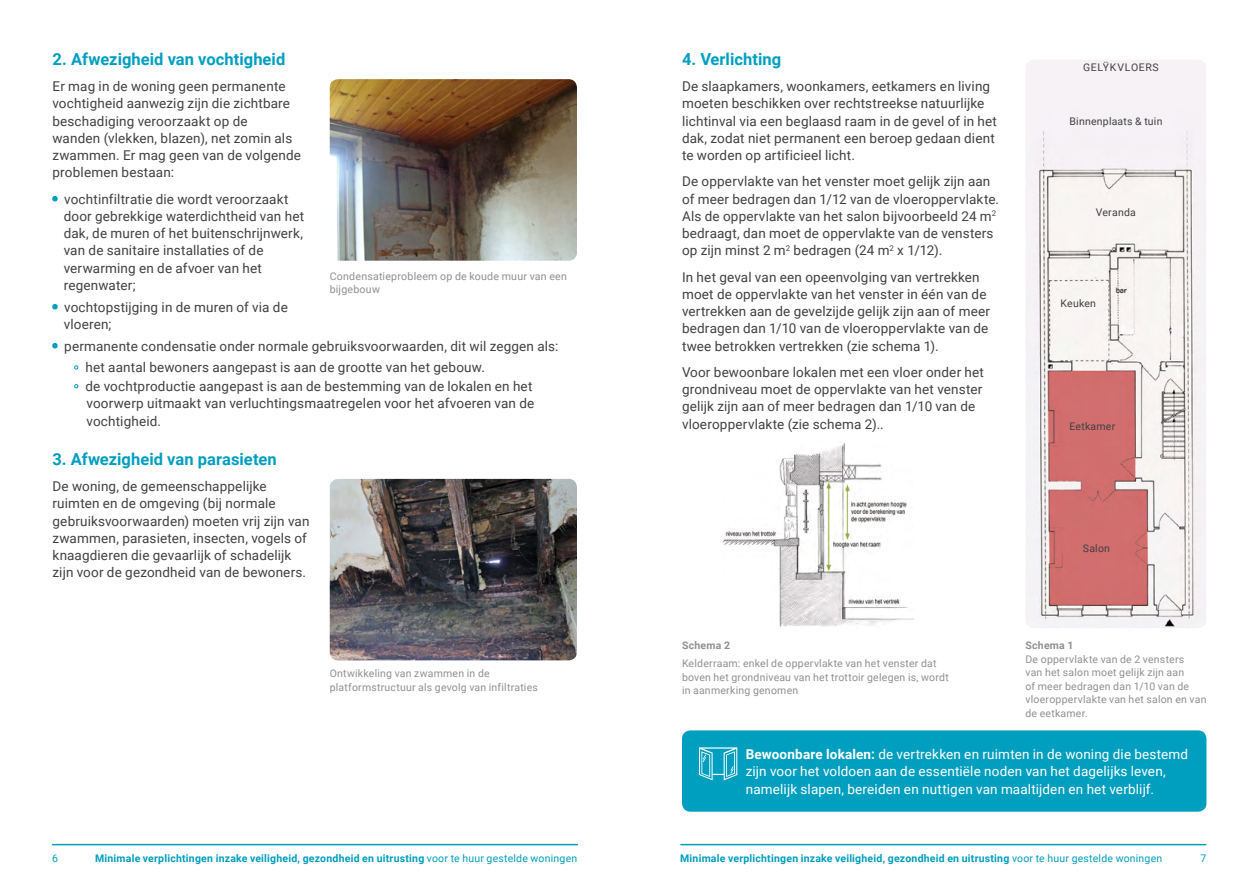
<style>
.page{position:relative;width:1259px;height:893px;background:#fff}
.page>*{position:absolute;margin:0;border:0;box-sizing:border-box;transform-origin:0 0}
.t1{font:700 16.5px "Roboto";color:#009ebf}
.t2{font:13.5px/17.2px "Roboto";letter-spacing:.01em;color:#414042}
.t3{font:13.5px/17.2px "Roboto";letter-spacing:.01em;color:#fff}
.t4{font:10.65px/13.6px "Roboto";letter-spacing:.02em;color:#909092}
.t5{font:10.5px/13.5px "Roboto";letter-spacing:.02em;color:#909092}
.t6{font:700 10.5px "Roboto";letter-spacing:.02em;color:#009ebf}
.t7{font:10.5px "Roboto";letter-spacing:.02em;color:#414042}
.t8{font:700 10.5px "Roboto";letter-spacing:.025em;color:#909092}
.t9{font:10.5px "Roboto";letter-spacing:.06em;color:#414042}
.t10{font:10.5px "Roboto";color:#009ebf}
.s1{font-weight:700;color:#009ebf}
.s2{font-weight:700}
.s3{font-weight:400}
</style>
<div class="page">
<hr style="left:52px;top:844px;width:525px;height:1px;background:#009ebf">
<hr style="left:681px;top:844px;width:524px;height:1px;background:#009ebf">
<svg style="left:52px;top:196px;width:6px;height:6px"></svg>
<svg style="left:52px;top:304px;width:6px;height:6px"></svg>
<svg style="left:52px;top:343px;width:6px;height:6px"></svg>
<svg style="left:74px;top:365px;width:5px;height:5px"></svg>
<svg style="left:74px;top:384px;width:5px;height:5px"></svg>
<img style="left:330px;top:479px;width:247px;height:181px">
<img style="left:330px;top:79px;width:247px;height:182px">
<img style="left:1026px;top:60px;width:180px;height:568px">
<img style="left:722px;top:443px;width:191px;height:184px">
<div style="left:682px;top:730px;width:524px;height:82px;background:#009ebf;border-radius:9px"></div>
<svg style="left:699px;top:747px;width:38px;height:33px"></svg>
<p class="t1" style="left:52px;top:47px;width:234px">2. Afwezigheid van vochtigheid</p>
<p class="t2" style="left:52px;top:77px;width:250px">Er mag in de woning geen permanente vochtigheid aanwezig zijn die zichtbare beschadiging veroorzaakt op de<br>wanden (vlekken, blazen), net zomin als zwammen. Er mag geen van de volgende problemen bestaan:</p>
<p class="t2" style="left:64px;top:190px;width:242px;text-indent:-11px"><span class="s1">•</span> vochtinfiltratie die wordt veroorzaakt door gebrekkige waterdichtheid van het dak, de muren of het buitenschrijnwerk, van de sanitaire installaties of de verwarming en de afvoer van het regenwater;</p>
<p class="t2" style="left:64px;top:298px;width:226px;text-indent:-11px"><span class="s1">•</span> vochtopstijging in de muren of via de vloeren;</p>
<p class="t2" style="left:85px;top:334px;width:474px;line-height:21.8px;text-indent:-33px"><span class="s1">•</span> permanente condensatie onder normale gebruiksvoorwaarden, dit wil zeggen als: het aantal bewoners aangepast is aan de grootte van het gebouw.</p>
<p class="t2" style="left:85px;top:377px;width:450px">de vochtproductie aangepast is aan de bestemming van de lokalen en het voorwerp uitmaakt van verluchtingsmaatregelen voor het afvoeren van de vochtigheid.</p>
<p class="t1" style="left:52px;top:448px;width:226px">3. Afwezigheid van parasieten</p>
<p class="t2" style="left:52px;top:477px;width:258px">De woning, de gemeenschappelijke ruimten en de omgeving (bij normale gebruiksvoorwaarden) moeten vrij zijn van zwammen, parasieten, insecten, vogels of knaagdieren die gevaarlijk of schadelijk zijn voor de gezondheid van de bewoners.</p>
<p class="t4" style="left:330px;top:269px;width:239px">Condensatieprobleem op de koude muur van een bijgebouw</p>
<p class="t5" style="left:330px;top:666px;width:210px">Ontwikkeling van zwammen in de platformstructuur als gevolg van infiltraties</p>
<p class="t1" style="left:682px;top:47px;width:101px">4. Verlichting</p>
<p class="t2" style="left:682px;top:77px;width:316px">De slaapkamers, woonkamers, eetkamers en living moeten beschikken over rechtstreekse natuurlijke lichtinval via een beglaasd raam in de gevel of in het dak, zodat niet permanent een beroep gedaan dient te worden op artificieel licht.</p>
<p class="t2" style="left:682px;top:172px;width:319px">De oppervlakte van het venster moet gelijk zijn aan of meer bedragen dan 1/12 van de vloeroppervlakte.<br>Als de oppervlakte van het salon bijvoorbeeld 24 m<sup>2 </sup>bedraagt, dan moet de oppervlakte van de vensters op zijn minst 2 m<sup>2</sup> bedragen (24 m<sup>2</sup> x 1/12).</p>
<p class="t2" style="left:682px;top:268px;width:309px">In het geval van een opeenvolging van vertrekken moet de oppervlakte van het venster in één van de vertrekken aan de gevelzijde gelijk zijn aan of meer bedragen dan 1/10 van de vloeroppervlakte van de twee betrokken vertrekken (zie schema 1).</p>
<p class="t2" style="left:682px;top:363px;width:303px">Voor bewoonbare lokalen met een vloer onder het grondniveau moet de oppervlakte van het venster gelijk zijn aan of meer bedragen dan 1/10 van de vloeroppervlakte (zie schema 2)..</p>
<p class="t9" style="left:1083px;top:60px;width:77px">GELŸKVLOERS</p>
<p class="t7" style="left:1069px;top:114px;width:94px">Binnenplaats &amp; tuin</p>
<p class="t7" style="left:1096px;top:205px;width:41px">Veranda</p>
<p class="t7" style="left:1060px;top:296px;width:37px">Keuken</p>
<p class="t7" style="left:1069px;top:418px;width:47px">Eetkamer</p>
<p class="t8" style="left:682px;top:638px;width:50px">Schema 2</p>
<p class="t5" style="left:682px;top:656px;width:268px">Kelderraam: enkel de oppervlakte van het venster dat boven het grondniveau van het trottoir gelegen is, wordt in aanmerking genomen</p>
<p class="t7" style="left:1083px;top:541px;width:29px">Salon</p>
<p class="t8" style="left:1025px;top:638px;width:50px">Schema 1</p>
<p class="t5" style="left:1025px;top:652px;width:182px">De oppervlakte van de 2 vensters<br>van het salon moet gelijk zijn aan<br>of meer bedragen dan 1/10 van de vloeroppervlakte van het salon en van de eetkamer.</p>
<p class="t3" style="left:746px;top:745px;width:444px"><span class="s2">Bewoonbare lokalen:</span> de vertrekken en ruimten in de woning die bestemd zijn voor het voldoen aan de essentiële noden van het dagelijks leven, namelijk slapen, bereiden en nuttigen van maaltijden en het verblijf.</p>
<p class="t10" style="left:52px;top:851px;width:7px">6</p>
<p class="t6" style="left:95px;top:851px;width:484px">Minimale verplichtingen inzake veiligheid, gezondheid en uitrusting <span class="s3">voor te huur gestelde woningen</span></p>
<p class="t6" style="left:680px;top:851px;width:484px">Minimale verplichtingen inzake veiligheid, gezondheid en uitrusting <span class="s3">voor te huur gestelde woningen</span></p>
<p class="t10" style="left:1200px;top:850px;width:7px">7</p>
</div>
